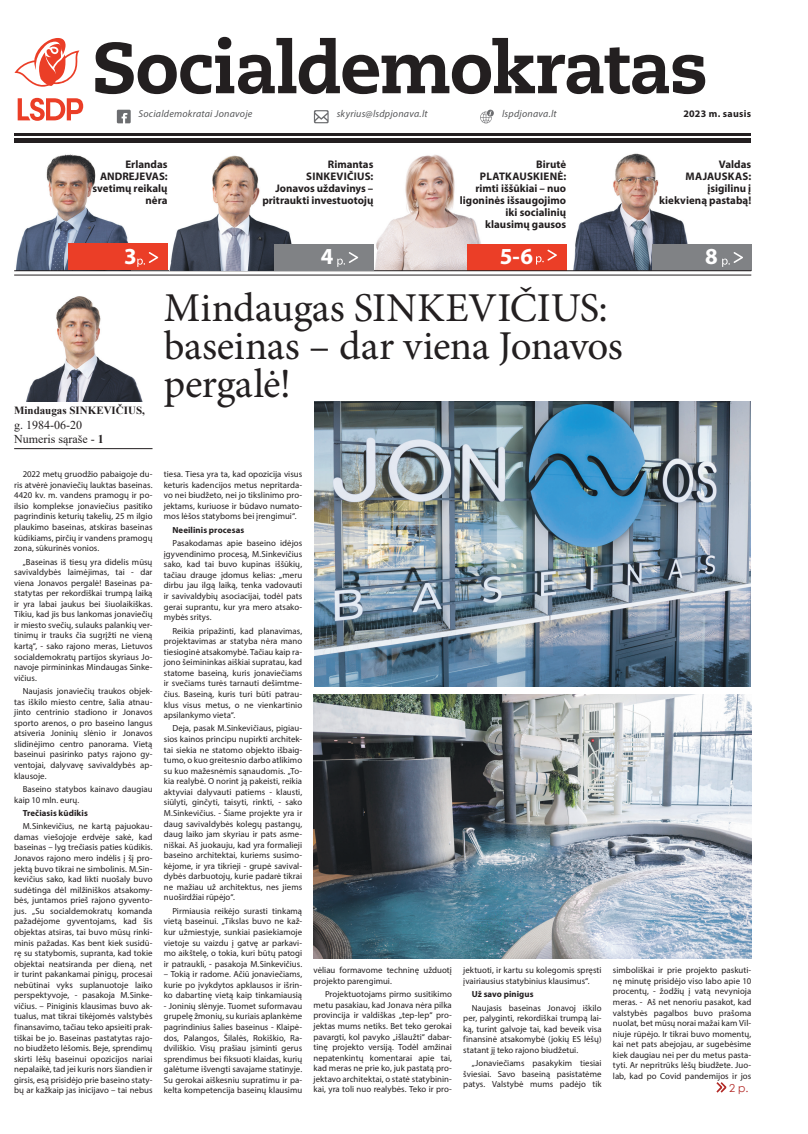
<style>
.page{position:relative;width:808px;height:1134px;background:#fff}
.page>*{position:absolute;margin:0;border:0;box-sizing:border-box;transform-origin:0 0}
.t1{font:41px/38px "Minion Pro";letter-spacing:-.015em;color:#231f20}
.t2{font:700 23px "Myriad Pro";color:#fff}
.t3{font:12px/14.4px "Times New Roman";color:#231f20}
.t4{font:700 11px/12px "Myriad Pro";color:#231f20;text-align:right}
.t5{font:700 11px "Times New Roman";color:#231f20}
.t6{font:11px "Century Gothic";color:#b12724}
.t7{font:italic 10px "Myriad Pro";letter-spacing:.025em;color:#57585a}
.t8{font:700 10px "Myriad Pro";letter-spacing:.03em;color:#231f20}
.t9{font:8.8px/10.6px "Myriad Pro";letter-spacing:.005em;color:#231f20;text-align:justify}
.t10{font:700 8.8px "Myriad Pro";letter-spacing:.01em;color:#231f20}
.s1{font-weight:700}
</style>
<div class="page">
<img style="left:573px;top:153px;width:115px;height:117px">
<img style="left:375px;top:154px;width:106px;height:116px">
<img style="left:15px;top:154px;width:116px;height:116px">
<svg style="left:95px;top:37px;width:610px;height:57px"></svg>
<svg style="left:18px;top:98px;width:65px;height:23px"></svg>
<svg style="left:14px;top:38px;width:65px;height:49px"></svg>
<div style="left:14px;top:138px;width:737px;height:5px;background:#231f20"></div>
<hr style="left:14px;top:133px;width:737px;height:2px;background:#231f20">
<div style="left:68px;top:244px;width:100px;height:26px;background:#eb3e27"></div>
<div style="left:467px;top:244px;width:99px;height:26px;background:#eb3e27"></div>
<div style="left:652px;top:244px;width:99px;height:26px;background:#808285"></div>
<svg style="left:716px;top:1082px;width:10px;height:11px"></svg>
<svg style="left:117px;top:110px;width:14px;height:13px"></svg>
<svg style="left:314px;top:110px;width:15px;height:13px"></svg>
<svg style="left:480px;top:110px;width:14px;height:13px"></svg>
<img style="left:314px;top:401px;width:436px;height:285px">
<img style="left:314px;top:694px;width:437px;height:264px">
<hr style="left:14px;top:270px;width:737px;height:1px;background:#231f20">
<hr style="left:14px;top:275px;width:737px;height:1px;background:#231f20">
<svg style="left:137px;top:252px;width:21px;height:15px"></svg>
<svg style="left:536px;top:250px;width:21px;height:15px"></svg>
<svg style="left:722px;top:252px;width:21px;height:15px"></svg>
<hr style="left:14px;top:448px;width:139px;height:1px;background:#231f20">
<img style="left:170px;top:155px;width:122px;height:115px">
<div style="left:274px;top:244px;width:99px;height:26px;background:#808285"></div>
<svg style="left:337px;top:252px;width:21px;height:15px"></svg>
<img style="left:26px;top:296px;width:117px;height:105px">
<p class="t7" style="left:139px;top:108px;width:115px">Socialdemokratai Jonavoje</p>
<p class="t7" style="left:337px;top:108px;width:92px">skyrius@lsdpjonava.lt</p>
<p class="t7" style="left:502px;top:108px;width:56px">lspdjonava.lt</p>
<p class="t8" style="left:683px;top:107px;width:69px">2023 m. sausis</p>
<p class="t4" style="left:92px;top:158px;width:77px">Erlandas<br>ANDREJEVAS: svetimų reikalų nėra</p>
<p class="t4" style="left:460px;top:158px;width:108px">Birutė<br>PLATKAUSKIENĖ: rimti iššūkiai – nuo ligoninės išsaugojimo iki socialinių klausimų gausos</p>
<p class="t4" style="left:659px;top:158px;width:94px">Valdas<br>MAJAUSKAS: įsigilinu į kiekvieną pastabą!</p>
<h2 class="t2" style="left:124px;top:241px;width:14px">3</h2>
<h2 class="t2" style="left:321px;top:241px;width:14px">4</h2>
<h2 class="t2" style="left:500px;top:241px;width:35px">5-6</h2>
<h2 class="t2" style="left:705px;top:241px;width:14px">8</h2>
<p class="t4" style="left:262px;top:158px;width:113px">Rimantas<br>SINKEVIČIUS:<br>Jonavos uždavinys – pritraukti investuotojų</p>
<p class="t5" style="left:14px;top:403px;width:132px">Mindaugas SINKEVIČIUS,</p>
<h3 class="t3" style="left:14px;top:417px;width:91px">g. 1984-06-20<br>Numeris sąraše - <span class="s1">1</span></h3>
<p class="t9" style="left:14px;top:469px;width:140px;text-indent:9px">2022 metų gruodžio pabaigoje du&shy;ris atvėrė jonaviečių lauktas baseinas.<br>4420 kv. m. vandens pramogų ir po&shy;ilsio komplekse jonaviečius pasitiko pagrindinis keturių takelių, 25 m ilgio plaukimo baseinas, atskiras baseinas kūdikiams, pirčių ir vandens pramogų zona, sūkurinės vonios.</p>
<p class="t9" style="left:14px;top:556px;width:140px;text-indent:9px">„Baseinas iš tiesų yra didelis mūsų savivaldybės laimėjimas, tai - dar viena Jonavos pergalė! Baseinas pa&shy;statytas per rekordiškai trumpą laiką ir yra labai jaukus bei šiuolaikiškas.<br>Tikiu, kad jis bus lankomas jonaviečių ir miesto svečių, sulauks palankių ver&shy;tinimų ir trauks čia sugrįžti ne vieną kartą“, - sako rajono meras, Lietuvos socialdemokratų partijos skyriaus Jo&shy;navoje pirmininkas Mindaugas Sinke&shy;vičius.</p>
<p class="t9" style="left:14px;top:686px;width:140px;text-indent:9px">Naujasis jonaviečių traukos objek&shy;tas iškilo miesto centre, šalia atnau&shy;jinto centrinio stadiono ir Jonavos sporto arenos, o pro baseino langus atsiveria Joninių slėnio ir Jonavos slidinėjimo centro panorama. Vietą baseinui pasirinko patys rajono gy&shy;ventojai, dalyvavę savivaldybės ap&shy;klausoje.</p>
<p class="t9" style="left:14px;top:784px;width:140px;text-indent:9px">Baseino statybos kainavo daugiau kaip 10 mln. eurų.</p>
<p class="t10" style="left:23px;top:807px;width:67px">Trečiasis kūdikis</p>
<p class="t9" style="left:14px;top:821px;width:140px;text-indent:9px">M.Sinkevičius, ne kartą pajuokau&shy;damas viešojoje erdvėje sakė, kad baseinas – lyg trečiasis paties kūdikis.<br>Jonavos rajono mero indėlis į šį pro&shy;jektą buvo tikrai ne simbolinis. M.Sin&shy;kevičius sako, kad likti nuošaly buvo sudėtinga dėl milžiniškos atsakomy&shy;bės, juntamos prieš rajono gyvento&shy;jus. „Su socialdemokratų komanda pažadėjome gyventojams, kad šis objektas atsiras, tai buvo mūsų rinki&shy;minis pažadas. Kas bent kiek susidū&shy;rę su statybomis, supranta, kad tokie objektai neatsiranda per dieną, net ir turint pakankamai pinigų, procesai nebūtinai vyks suplanuotoje laiko perspektyvoje, - pasakoja M.Sinke&shy;vičius. – Piniginis klausimas buvo ak&shy;tualus, mat tikrai tikėjomės valstybės finansavimo, tačiau teko apsieiti prak&shy;tiškai be jo. Baseinas pastatytas rajo&shy;no biudžeto lėšomis. Beje, sprendimų skirti lėšų baseinui opozicijos nariai nepalaikė, tad jei kuris nors šiandien ir girsis, esą prisidėjo prie baseino staty&shy;bų ar kažkaip jas inicijavo – tai nebus</p>
<h1 class="t1" style="left:164px;top:289px;width:461px">Mindaugas SINKEVIČIUS: baseinas – dar viena Jonavos pergalė!</h1>
<p class="t9" style="left:164px;top:469px;width:140px">tiesa. Tiesa yra ta, kad opozicija visus keturis kadencijos metus nepritarda&shy;vo nei biudžeto, nei jo tikslinimo pro&shy;jektams, kuriuose ir būdavo numato&shy;mos lėšos statyboms bei įrengimui“.</p>
<p class="t10" style="left:172px;top:524px;width:73px">Neeilinis procesas</p>
<p class="t9" style="left:164px;top:538px;width:140px;text-indent:9px">Pasakodamas apie baseino idėjos įgyvendinimo procesą, M.Sinkevičius sako, kad tai buvo kupinas iššūkių, tačiau drauge įdomus kelias: „meru dirbu jau ilgą laiką, tenka vadovauti ir savivaldybių asociacijai, todėl pats gerai suprantu, kur yra mero atsako&shy;mybės sritys.</p>
<p class="t9" style="left:164px;top:625px;width:140px;text-indent:9px">Reikia pripažinti, kad planavimas, projektavimas ar statyba nėra mano tiesioginė atsakomybė. Tačiau kaip ra&shy;jono šeimininkas aiškiai supratau, kad statome baseiną, kuris jonaviečiams ir svečiams turės tarnauti dešimtme&shy;čius. Baseiną, kuris turi būti patrau&shy;klus visus metus, o ne vienkartinio apsilankymo vieta“.</p>
<p class="t9" style="left:164px;top:723px;width:140px;text-indent:9px">Deja, pasak M.Sinkevičiaus, pigiau&shy;sios kainos principu nupirkti architek&shy;tai siekia ne statomo objekto išbaig&shy;tumo, o kuo greitesnio darbo atlikimo su kuo mažesnėmis sąnaudomis. „To&shy;kia realybė. O norint ją pakeisti, reikia aktyviai dalyvauti patiems - klausti, siūlyti, ginčyti, taisyti, rinkti, - sako M.Sinkevičius. - Šiame projekte yra ir daug savivaldybės kolegų pastangų, daug laiko jam skyriau ir pats asme&shy;niškai. Aš juokauju, kad yra formalieji baseino architektai, kuriems susimo&shy;kėjome, ir yra tikrieji - grupė savival&shy;dybės darbuotojų, kurie padarė tikrai ne mažiau už architektus, nes jiems nuoširdžiai rūpėjo“.</p>
<p class="t9" style="left:164px;top:905px;width:140px;text-indent:9px">Pirmiausia reikėjo surasti tinkamą vietą baseinui. „Tikslas buvo ne kaž&shy;kur užmiestyje, sunkiai pasiekiamoje vietoje su vaizdu į gatvę ar parkavi&shy;mo aikštelę, o tokia, kuri būtų patogi ir patraukli, - pasakoja M.Sinkevičius.</p>
<p class="t9" style="left:164px;top:969px;width:140px">– Tokią ir radome. Ačiū jonaviečiams, kurie po įvykdytos apklausos ir išrin&shy;ko dabartinę vietą kaip tinkamiausią</p>
<p class="t9" style="left:164px;top:1000px;width:140px">- Joninių slėnyje. Tuomet suformavau grupelę žmonių, su kuriais aplankėme pagrindinius šalies baseinus - Klaipė&shy;dos, Palangos, Šilalės, Rokiškio, Ra&shy;dviliškio. Visų prašiau įsiminti gerus sprendimus bei fiksuoti klaidas, kurių galėtume išvengti savajame statinyje.<br>Su gerokai aiškesniu supratimu ir pa&shy;kelta kompetencija baseinų klausimu</p>
<p class="t9" style="left:314px;top:965px;width:140px">vėliau formavome techninę užduotį projekto parengimui.</p>
<p class="t9" style="left:314px;top:989px;width:140px;text-indent:11px">Projektuotojams pirmo susitikimo metu pasakiau, kad Jonava nėra pilka provincija ir valdiškas „tep-lep“ pro&shy;jektas mums netiks. Bet teko gerokai pavargti, kol pavyko „išlaužti“ dabar&shy;tinę projekto versiją. Todėl amžinai nepatenkintų komentarai apie tai, kad meras ne prie ko, juk pastatą pro&shy;jektavo architektai, o statė statybinin&shy;kai, yra toli nuo realybės. Teko ir pro-</p>
<p class="t9" style="left:463px;top:965px;width:140px">jektuoti, ir kartu su kolegomis spręsti įvairiausius statybinius klausimus“.</p>
<p class="t10" style="left:472px;top:988px;width:63px">Už savo pinigus</p>
<p class="t9" style="left:463px;top:1002px;width:140px;text-indent:9px">Naujasis baseinas Jonavoj iškilo per, palyginti, rekordiškai trumpą lai&shy;ką, turint galvoje tai, kad beveik visa finansinė atsakomybė (jokių ES lėšų) statant jį teko rajono biudžetui.</p>
<p class="t9" style="left:463px;top:1058px;width:140px;text-indent:9px">„Jonaviečiams pasakykim tiesiai šviesiai. Savo baseiną pasistatėme patys. Valstybė mums padėjo tik</p>
<p class="t9" style="left:613px;top:965px;width:140px">simboliškai ir prie projekto paskuti&shy;nę minutę prisidėjo viso labo apie 10 procentų, - žodžių į vatą nevynioja meras. - Aš net nenoriu pasakot, kad valstybės pagalbos buvo prašoma nuolat, bet mūsų norai mažai kam Vil&shy;niuje rūpėjo. Ir tikrai buvo momentų, kai net pats abejojau, ar sugebėsime kiek daugiau nei per du metus pasta&shy;tyti. Ar nepritrūks lėšų biudžete. Juo&shy;lab, kad po Covid pandemijos ir jos</p>
<p class="t6" style="left:729px;top:1080px;width:21px">2 p.</p>
</div>
